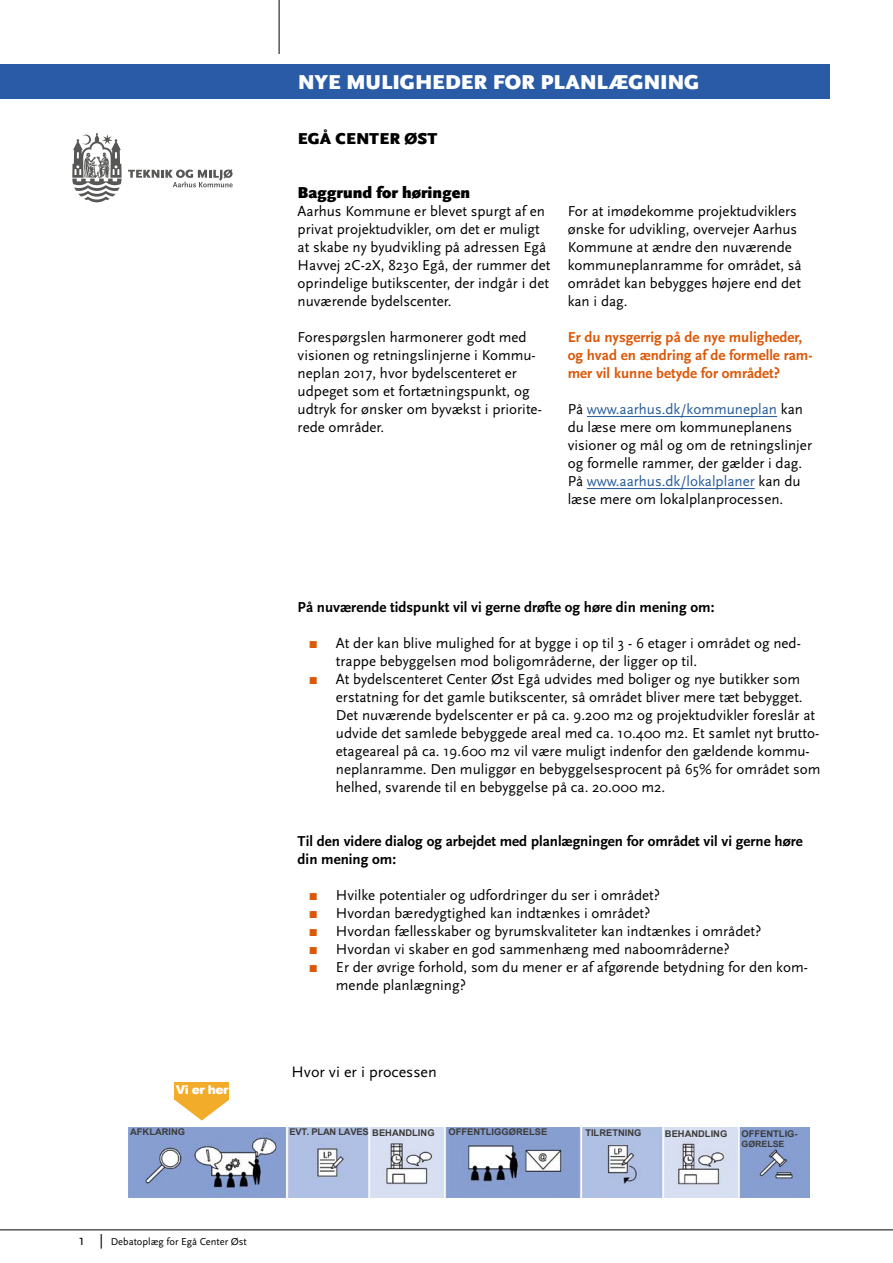
<style>
.page{position:relative;width:893px;height:1263px;background:#fff}
.page>*{position:absolute;margin:0;border:0;box-sizing:border-box;transform-origin:0 0}
.Overskrift{font:900 21px "Scala Sans OT";color:#fff}
.H2_Afsnit_Mellemrubrik{font:900 16.5px "Scala Sans OT";color:#000}
.t1{font:15.75px "Scala Sans OT";color:#000}
.indryk{font:15px/18px "Scala Sans OT";color:#000}
.Brødtext{font:15px/18px "Scala Sans OT";color:#000}
.H3_Overskrift{font:700 15px/18px "Scala Sans OT";color:#000}
.bold{font:700 15px/18px "Scala Sans OT";color:#dc5809}
.t2{font:900 12.15px "Arial";letter-spacing:-.05em;color:#fff}
.t3{font:10.5px "Scala Sans OT";color:#000}
.t4{font:700 9.3px "Arial";color:#3c3c3b}
.t5{font:700 8.7px "Arial";color:#3c3c3b}
.s1{color:#275b9b}
.s2{font-family:"Arial";color:#dc5809}
.s3{font-size:15px}
</style>
<div class="page">
<hr style="left:0;top:1229px;width:893px;height:1px;background:#000">
<hr style="left:279px;top:0;width:1px;height:54px;background:#000">
<div style="left:0;top:64px;width:829px;height:34px;background:#295ba7"></div>
<hr style="left:587px;top:416px;width:190px;height:1px;background:#275b9b">
<hr style="left:587px;top:488px;width:168px;height:1px;background:#275b9b">
<div style="left:174px;top:1083px;width:55px;height:17px;background:#f2ac29"></div>
<svg style="left:175px;top:1100px;width:54px;height:20px"></svg>
<img style="left:129px;top:1127px;width:680px;height:70px">
<svg style="left:72px;top:133px;width:50px;height:69px"></svg>
<svg style="left:128px;top:169px;width:105px;height:18px"></svg>
<h1 class="Overskrift" style="left:298px;top:69px;width:403px">NYE MULIGHEDER FOR PLANLÆGNING</h1>
<h2 class="H2_Afsnit_Mellemrubrik" style="left:298px;top:129px;width:141px">EGÅ CENTER ØST</h2>
<h2 class="H2_Afsnit_Mellemrubrik" style="left:298px;top:183px;width:174px">Baggrund for høringen</h2>
<p class="Brødtext" style="left:298px;top:202px;width:254px">Aarhus Kommune er blevet spurgt af en privat projektudvikler, om det er muligt at skabe ny byudvikling på adressen Egå Havvej 2C-2X, 8230 Egå, der rummer det oprindelige butikscenter, der indgår i det nuværende bydelscenter.</p>
<p class="Brødtext" style="left:298px;top:328px;width:246px">Forespørgslen harmonerer godt med visionen og retningslinjerne i Kommu&shy;neplan 2017, hvor bydelscenteret er udpeget som et fortætningspunkt, og udtryk for ønsker om byvækst i priorite&shy;rede områder.</p>
<p class="Brødtext" style="left:568px;top:202px;width:236px">For at imødekomme projektudviklers ønske for udvikling, overvejer Aarhus<br>Kommune at ændre den nuværende kommuneplanramme for området, så området kan bebygges højere end det kan i dag.</p>
<p class="bold" style="left:568px;top:328px;width:246px">Er du nysgerrig på de nye muligheder, og hvad en ændring af de formelle ram&shy;mer vil kunne betyde for området?</p>
<p class="Brødtext" style="left:568px;top:400px;width:246px">På <span class="s1">www.aarhus.dk/kommuneplan</span> kan du læse mere om kommuneplanens visioner og mål og om de retningslinjer og formelle rammer, der gælder i dag.<br>På <span class="s1">www.aarhus.dk/lokalplaner</span> kan du læse mere om lokalplanprocessen.</p>
<h3 class="H3_Overskrift" style="left:298px;top:598px;width:418px">På nuværende tidspunkt vil vi gerne drøfte og høre din mening om:</h3>
<p class="indryk" style="left:336px;top:634px;width:466px;text-indent:-27px"><span class="s2">■</span> At der kan blive mulighed for at bygge i op til 3 - 6 etager i området og ned&shy;trappe bebyggelsen mod boligområderne, der ligger op til.</p>
<p class="indryk" style="left:336px;top:670px;width:486px;text-indent:-27px"><span class="s2">■</span> At bydelscenteret Center Øst Egå udvides med boliger og nye butikker som erstatning for det gamle butikscenter, så området bliver mere tæt bebygget.<br>Det nuværende bydelscenter er på ca. 9.200 m2 og projektudvikler foreslår at udvide det samlede bebyggede areal med ca. 10.400 m2. Et samlet nyt brutto&shy;etageareal på ca. 19.600 m2 vil være muligt indenfor den gældende kommu&shy;neplanramme. Den muliggør en bebyggelsesprocent på 65% for området som helhed, svarende til en bebyggelse på ca. 20.000 m2.</p>
<h3 class="H3_Overskrift" style="left:298px;top:832px;width:507px">Til den videre dialog og arbejdet med planlægningen for området vil vi gerne høre din mening om:</h3>
<p class="indryk" style="left:309px;top:886px;width:353px"><span class="s2">■</span> Hvilke potentialer og udfordringer du ser i området?</p>
<p class="indryk" style="left:309px;top:904px;width:343px"><span class="s2">■</span> Hvordan bæredygtighed kan indtænkes i området?</p>
<p class="indryk" style="left:309px;top:922px;width:454px"><span class="s2">■</span> Hvordan fællesskaber og byrumskvaliteter kan indtænkes i området?</p>
<p class="indryk" style="left:309px;top:940px;width:422px"><span class="s2">■</span> Hvordan vi skaber en god sammenhæng med naboområderne?</p>
<p class="indryk" style="left:336px;top:958px;width:473px;text-indent:-27px"><span class="s2">■</span> Er der øvrige forhold, som du mener er af afgørende betydning for den kom&shy;mende planlægning?</p>
<p class="t2" style="left:176px;top:1081px;width:54px">Vi er her</p>
<p class="t1" style="left:291px;top:1062px;width:147px">Hvor vi er i processen</p>
<p class="t4" style="left:130px;top:1125px;width:57px">AFKLARING</p>
<p class="t4" style="left:289px;top:1125px;width:147px">EVT. PLAN LAVES BEHANDLING</p>
<p class="t4" style="left:448px;top:1125px;width:100px">OFFENTLIGGØRELSE</p>
<p class="t4" style="left:585px;top:1126px;width:58px">TILRETNING</p>
<p class="t4" style="left:665px;top:1127px;width:64px">BEHANDLING</p>
<p class="t4" style="left:741px;top:1127px;width:58px">OFFENTLIG-</p>
<p class="t5" style="left:741px;top:1138px;width:44px">GØRELSE</p>
<p class="t3" style="left:79px;top:1235px;width:170px"><span class="s3">1 |</span> Debatoplæg for Egå Center Øst</p>
</div>
